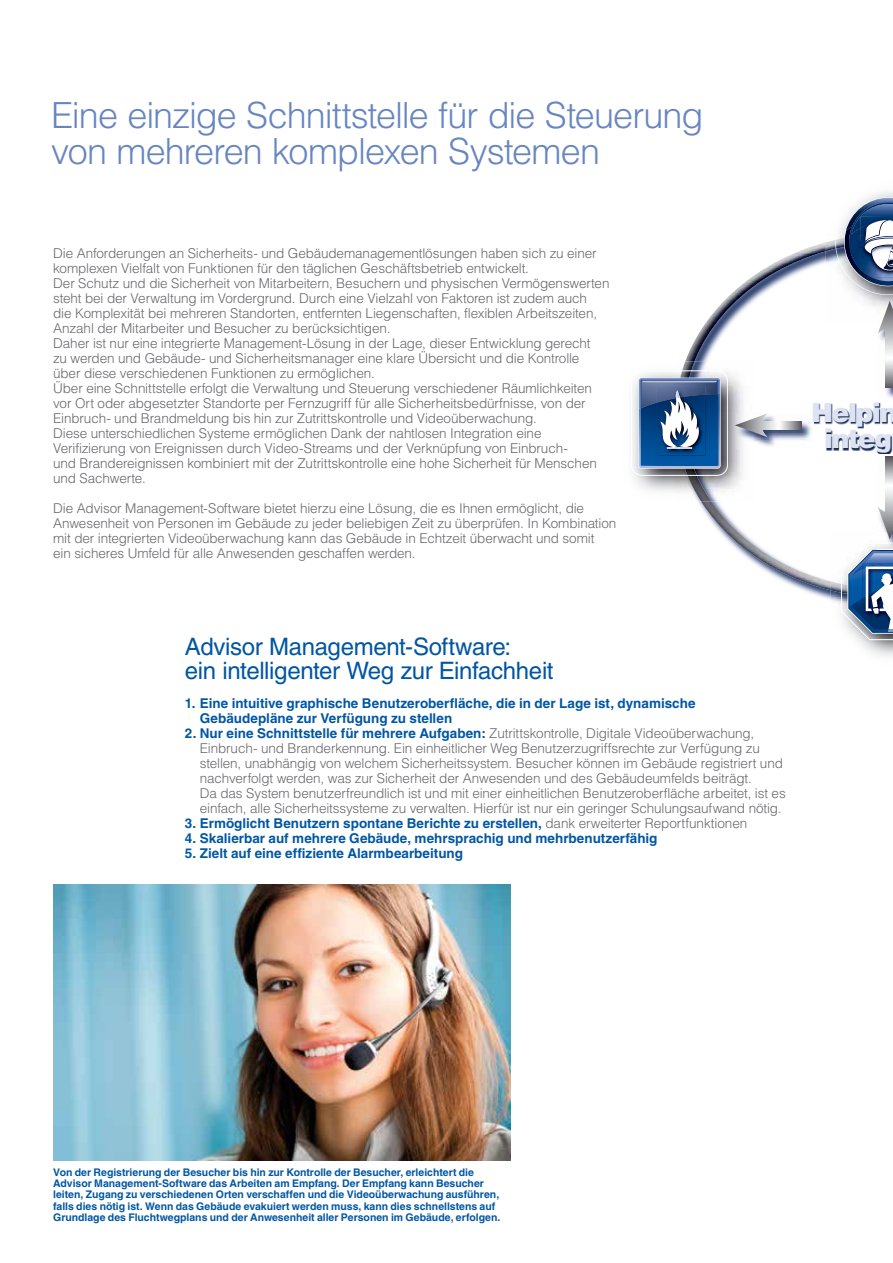
<style>
.page{position:relative;width:893px;height:1263px;background:#fff}
.page>*{position:absolute;margin:0;border:0;box-sizing:border-box;transform-origin:0 0}
.t1{font:300 36px/36px "Helvetica LT Std";letter-spacing:-.025em;color:#6786c1}
.t2{font:900 26.4px/26.4px "Helvetica LT Std";letter-spacing:-.045em;color:#dde3f2;text-align:center}
.t3{font:24px/24px "Helvetica LT Std";letter-spacing:-.015em;color:#0056a3}
.t4{font:300 13.5px/15px "Helvetica LT Std";letter-spacing:-.01em;color:#68676c}
.t5{font:700 13.5px/15px "Helvetica LT Std";color:#0057a3}
.t6{font:700 10.5px/11.2px "Helvetica LT Std";color:#0057a3}
.s1{font-weight:700;color:#0057a3}
.s2{font-weight:300;color:#68676c}
</style>
<div class="page">
<img style="left:685px;top:242px;width:146px;height:348px">
<img style="left:826px;top:251px;width:67px;height:70px">
<img style="left:826px;top:240px;width:9px;height:11px">
<svg style="left:835px;top:191px;width:58px;height:104px"></svg>
<img style="left:633px;top:361px;width:120px;height:140px">
<img style="left:680px;top:361px;width:31px;height:140px">
<div style="left:631px;top:370px;width:97px;height:106px;border:1px solid #fff;border-radius:11px"></div>
<svg style="left:638px;top:378px;width:83px;height:91px;background:#4871a0"></svg>
<img style="left:885px;top:456px;width:1px;height:51px">
<svg style="left:886px;top:456px;width:7px;height:51px"></svg>
<svg style="left:831px;top:507px;width:62px;height:133px"></svg>
<img style="left:877px;top:302px;width:16px;height:96px">
<svg style="left:886px;top:334px;width:7px;height:54px"></svg>
<svg style="left:878px;top:301px;width:15px;height:33px"></svg>
<img style="left:735px;top:413px;width:78px;height:35px">
<svg style="left:768px;top:421px;width:33px;height:8px"></svg>
<svg style="left:735px;top:413px;width:33px;height:24px"></svg>
<img style="left:814px;top:403px;width:79px;height:51px">
<img style="left:53px;top:884px;width:457px;height:277px">
<h1 class="t1" style="left:51px;top:97px;width:654px">Eine einzige Schnittstelle für die Steuerung von mehreren komplexen Systemen</h1>
<p class="t4" style="left:53px;top:246px;width:558px">Die Anforderungen an Sicherheits- und Gebäudemanagementlösungen haben sich zu einer komplexen Vielfalt von Funktionen für den täglichen Geschäftsbetrieb entwickelt.<br>Der Schutz und die Sicherheit von Mitarbeitern, Besuchern und physischen Vermögenswerten steht bei der Verwaltung im Vordergrund. Durch eine Vielzahl von Faktoren ist zudem auch<br>die Komplexität bei mehreren Standorten, entfernten Liegenschaften, flexiblen Arbeitszeiten, Anzahl der Mitarbeiter und Besucher zu berücksichtigen.<br>Daher ist nur eine integrierte Management-Lösung in der Lage, dieser Entwicklung gerecht<br>zu werden und Gebäude- und Sicherheitsmanager eine klare Übersicht und die Kontrolle über diese verschiedenen Funktionen zu ermöglichen.<br>Über eine Schnittstelle erfolgt die Verwaltung und Steuerung verschiedener Räumlichkeiten vor Ort oder abgesetzter Standorte per Fernzugriff für alle Sicherheitsbedürfnisse, von der Einbruch- und Brandmeldung bis hin zur Zutrittskontrolle und Videoüberwachung.<br>Diese unterschiedlichen Systeme ermöglichen Dank der nahtlosen Integration eine Verifizierung von Ereignissen durch Video-Streams und der Verknüpfung von Einbruch-<br>und Brandereignissen kombiniert mit der Zutrittskontrolle eine hohe Sicherheit für Menschen und Sachwerte.</p>
<p class="t4" style="left:53px;top:501px;width:565px">Die Advisor Management-Software bietet hierzu eine Lösung, die es Ihnen ermöglicht, die Anwesenheit von Personen im Gebäude zu jeder beliebigen Zeit zu überprüfen. In Kombination mit der integrierten Videoüberwachung kann das Gebäude in Echtzeit überwacht und somit<br>ein sicheres Umfeld für alle Anwesenden geschaffen werden.</p>
<h2 class="t2" style="left:811px;top:398px;width:88px">Helpin integ</h2>
<h3 class="t3" style="left:185px;top:635px;width:370px">Advisor Management-Software:<br>ein intelligenter Weg zur Einfachheit</h3>
<p class="t5" style="left:200px;top:695px;width:497px;text-indent:-15px">1. Eine intuitive graphische Benutzeroberfläche, die in der Lage ist, dynamische<br>Gebäudepläne zur Verfügung zu stellen</p>
<p class="t4" style="left:200px;top:725px;width:587px;text-indent:-15px"><span class="s1">2. Nur eine Schnittstelle für mehrere Aufgaben:</span> Zutrittskontrolle, Digitale Videoüberwachung, Einbruch- und Branderkennung. Ein einheitlicher Weg Benutzerzugriffsrechte zur Verfügung zu stellen, unabhängig von welchem Sicherheitssystem. Besucher können im Gebäude registriert und nachverfolgt werden, was zur Sicherheit der Anwesenden und des Gebäudeumfelds beiträgt.<br>Da das System benutzerfreundlich ist und mit einer einheitlichen Benutzeroberfläche arbeitet, ist es einfach, alle Sicherheitssysteme zu verwalten. Hierfür ist nur ein geringer Schulungsaufwand nötig.</p>
<p class="t5" style="left:185px;top:815px;width:564px">3. Ermöglicht Benutzern spontane Berichte zu erstellen, <span class="s2">dank erweiterter Reportfunktionen</span></p>
<p class="t5" style="left:185px;top:830px;width:474px">4. Skalierbar auf mehrere Gebäude, mehrsprachig und mehrbenutzerfähig</p>
<p class="t5" style="left:185px;top:845px;width:279px">5. Zielt auf eine effiziente Alarmbearbeitung</p>
<p class="t6" style="left:53px;top:1166px;width:449px">Von der Registrierung der Besucher bis hin zur Kontrolle der Besucher, erleichtert die Advisor Management-Software das Arbeiten am Empfang. Der Empfang kann Besucher leiten, Zugang zu verschiedenen Orten verschaffen und die Videoüberwachung ausführen, falls dies nötig ist. Wenn das Gebäude evakuiert werden muss, kann dies schnellstens auf Grundlage des Fluchtwegplans und der Anwesenheit aller Personen im Gebäude, erfolgen.</p>
</div>
